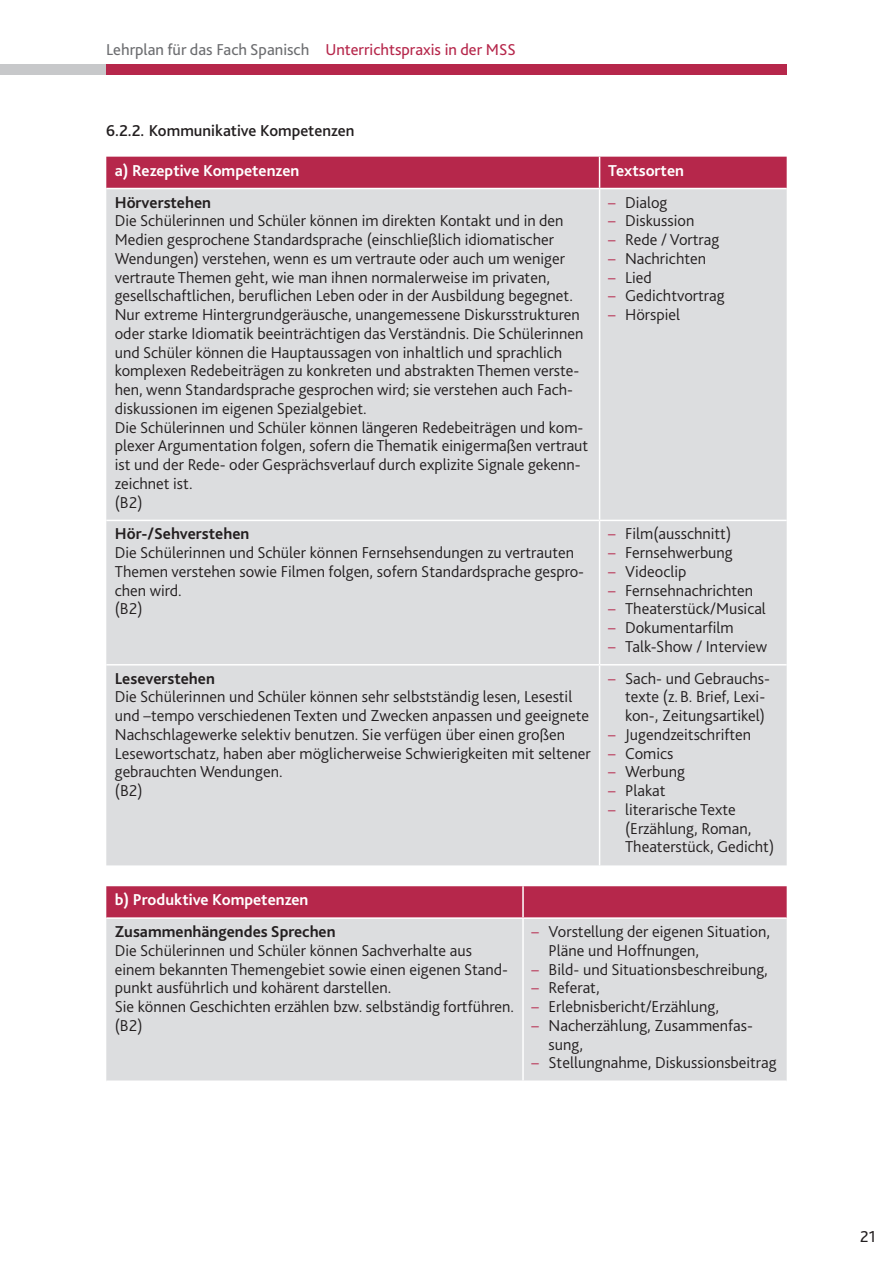
<style>
.page{position:relative;width:893px;height:1263px;background:#fff}
.page>*{position:absolute;margin:0;border:0;box-sizing:border-box;transform-origin:0 0}
.t1{font:300 16.5px/18.8px "Bliss 2";color:#231f20}
.t2{font:700 16.5px "Bliss 2";color:#231f20}
.t3{font:700 16.5px "Bliss 2";color:#fff}
.t4{font:16.5px "Bliss 2";color:#6c6d70}
.t5{font:500 16.5px "Bliss 2";color:#231f20}
.t6{font:16.5px "Bliss 2";color:#231f20}
.s1{color:#b6274b}
</style>
<div class="page">
<div style="left:0;top:64px;width:113px;height:10px;background:#c7c8ca"></div>
<div style="left:106px;top:64px;width:681px;height:10px;background:#b6274b"></div>
<div style="left:106px;top:157px;width:681px;height:31px;background:#b6274b"></div>
<div style="left:106px;top:189px;width:681px;height:676px;background:#dcdddf"></div>
<hr style="left:599px;top:157px;width:1px;height:31px;background:#fff">
<hr style="left:599px;top:189px;width:1px;height:331px;background:#fff">
<hr style="left:106px;top:520px;width:494px;height:1px;background:#fff">
<hr style="left:600px;top:520px;width:187px;height:1px;background:#fff">
<hr style="left:599px;top:521px;width:1px;height:143px;background:#fff">
<hr style="left:106px;top:664px;width:494px;height:1px;background:#fff">
<hr style="left:600px;top:664px;width:187px;height:1px;background:#fff">
<hr style="left:599px;top:665px;width:1px;height:200px;background:#fff">
<div style="left:106px;top:886px;width:681px;height:31px;background:#b6274b"></div>
<div style="left:106px;top:919px;width:681px;height:161px;background:#dcdddf"></div>
<hr style="left:522px;top:886px;width:2px;height:31px;background:#fff">
<hr style="left:522px;top:919px;width:2px;height:161px;background:#fff">
<p class="t4" style="left:106px;top:40px;width:402px">Lehrplan für das Fach Spanisch <span class="s1">U nterrichtspraxis in der MSS</span></p>
<p class="t5" style="left:106px;top:120px;width:250px">6.2.2. Kommunikative Kompetenzen</p>
<p class="t3" style="left:115px;top:160px;width:186px">a) Rezeptive Kompetenzen</p>
<p class="t3" style="left:608px;top:160px;width:77px">Textsorten</p>
<p class="t2" style="left:115px;top:192px;width:98px">Hörverstehen</p>
<p class="t1" style="left:115px;top:211px;width:475px">Die Schülerinnen und Schüler können im direkten Kontakt und in den Medien gesprochene Standardsprache (einschließlich idiomatischer Wendungen) verstehen, wenn es um vertraute oder auch um weniger vertraute Themen geht, wie man ihnen normalerweise im privaten, gesellschaftlichen, beruflichen Leben oder in der Ausbildung begegnet.<br>N ur extreme Hintergrundgeräusche, unangemessene Diskursstrukturen oder starke Idiomatik beeinträchtigen das Verständnis. Die Schülerinnen und Schüler können die Hauptaussagen von inhaltlich und sprachlich komplexen Redebeiträgen zu konkreten und abstrakten Themen verste&shy;hen, wenn Standardsprache gesprochen wird; sie verstehen auch Fach&shy;diskussionen im eigenen Spezialgebiet.<br>Die Schülerinnen und Schüler können längeren Redebeiträgen und kom&shy;plexer Argumentation folgen, sofern die Thematik einigermaßen vertraut ist und der Rede- oder Gesprächsverlauf durch explizite Signale gekenn&shy;zeichnet ist.<br>(B2)</p>
<p class="t1" style="left:608px;top:192px;width:61px"><span class="s1">–</span> Dialog</p>
<p class="t1" style="left:608px;top:211px;width:88px"><span class="s1">–</span> Diskussion</p>
<p class="t1" style="left:608px;top:230px;width:113px"><span class="s1">–</span> Rede / Vortrag</p>
<p class="t1" style="left:608px;top:248px;width:100px"><span class="s1">–</span> N achrichten</p>
<p class="t1" style="left:608px;top:267px;width:45px"><span class="s1">–</span> Lied</p>
<p class="t1" style="left:608px;top:286px;width:118px"><span class="s1">–</span> Gedichtvortrag</p>
<p class="t1" style="left:608px;top:305px;width:73px"><span class="s1">–</span> Hörspiel</p>
<p class="t2" style="left:115px;top:524px;width:136px">H ör-/Sehverstehen</p>
<p class="t1" style="left:115px;top:543px;width:471px">Die Schülerinnen und Schüler können Fernsehsendungen zu vertrauten Themen verstehen sowie Filmen folgen, sofern Standardsprache gespro&shy;chen wird.<br>(B2)</p>
<p class="t2" style="left:115px;top:668px;width:102px">Leseverstehen</p>
<p class="t1" style="left:115px;top:687px;width:477px">Die Schülerinnen und Schüler können sehr selbstständig lesen, Lesestil und –tempo verschiedenen Texten und Zwecken anpassen und geeignete N achschlagewerke selektiv benutzen. Sie verfügen über einen großen Lesewortschatz, haben aber möglicherweise Schwierigkeiten mit seltener gebrauchten Wendungen.<br>(B2)</p>
<p class="t1" style="left:608px;top:524px;width:125px"><span class="s1">–</span> Film(ausschnitt)</p>
<p class="t1" style="left:608px;top:543px;width:126px"><span class="s1">–</span> Fernsehwerbung</p>
<p class="t1" style="left:608px;top:562px;width:80px"><span class="s1">–</span> Videoclip</p>
<p class="t1" style="left:608px;top:580px;width:147px"><span class="s1">–</span> Fernsehnachrichten</p>
<p class="t1" style="left:608px;top:599px;width:159px"><span class="s1">–</span> Theaterstück/Musical</p>
<p class="t1" style="left:608px;top:618px;width:127px"><span class="s1">–</span> Dokumentarfilm</p>
<p class="t1" style="left:608px;top:636px;width:160px"><span class="s1">–</span> Talk-Show / Interview</p>
<p class="t1" style="left:625px;top:668px;width:146px;text-indent:-17px"><span class="s1">–</span> Sach- und Gebrauchs&shy;texte (z.B. Brief, Lexi&shy;kon-, Zeitungsartikel)</p>
<p class="t1" style="left:608px;top:725px;width:144px"><span class="s1">–</span> Jugendzeitschriften</p>
<p class="t1" style="left:608px;top:743px;width:67px"><span class="s1">–</span> Comics</p>
<p class="t1" style="left:608px;top:762px;width:78px"><span class="s1">–</span> Werbung</p>
<p class="t1" style="left:608px;top:781px;width:59px"><span class="s1">–</span> Plakat</p>
<p class="t1" style="left:625px;top:800px;width:151px;text-indent:-17px"><span class="s1">–</span> literarische Texte (Erzählung, Roman,<br>Theaterstück, Gedicht)</p>
<p class="t3" style="left:115px;top:890px;width:195px">b) Produktive Kompetenzen</p>
<p class="t2" style="left:115px;top:921px;width:222px">Zusammenhängendes Sprechen</p>
<p class="t1" style="left:115px;top:941px;width:401px">Die Schülerinnen und Schüler können Sachverhalte aus einem bekannten Themengebiet sowie einen eigenen Stand&shy;punkt ausführlich und kohärent darstellen.<br>Sie können Geschichten erzählen bzw. selbständig fortführen. (B2)</p>
<p class="t1" style="left:549px;top:922px;width:223px;text-indent:-17px"><span class="s1">–</span> Vorstellung der eigenen Situation,<br>Pläne und Hoffnungen,</p>
<p class="t1" style="left:531px;top:959px;width:238px"><span class="s1">–</span> Bild- und Situationsbeschreibung,</p>
<p class="t1" style="left:531px;top:978px;width:70px"><span class="s1">–</span> Referat,</p>
<p class="t1" style="left:531px;top:997px;width:189px"><span class="s1">–</span> Erlebnisbericht/Erzählung,</p>
<p class="t1" style="left:549px;top:1016px;width:206px;text-indent:-17px"><span class="s1">–</span> Nacherzählung, Zusammenfas&shy;sung,</p>
<p class="t1" style="left:531px;top:1053px;width:247px"><span class="s1">–</span> Stellungnahme, Diskussionsbeitrag</p>
<p class="t6" style="left:860px;top:1226px;width:17px">21</p>
</div>
